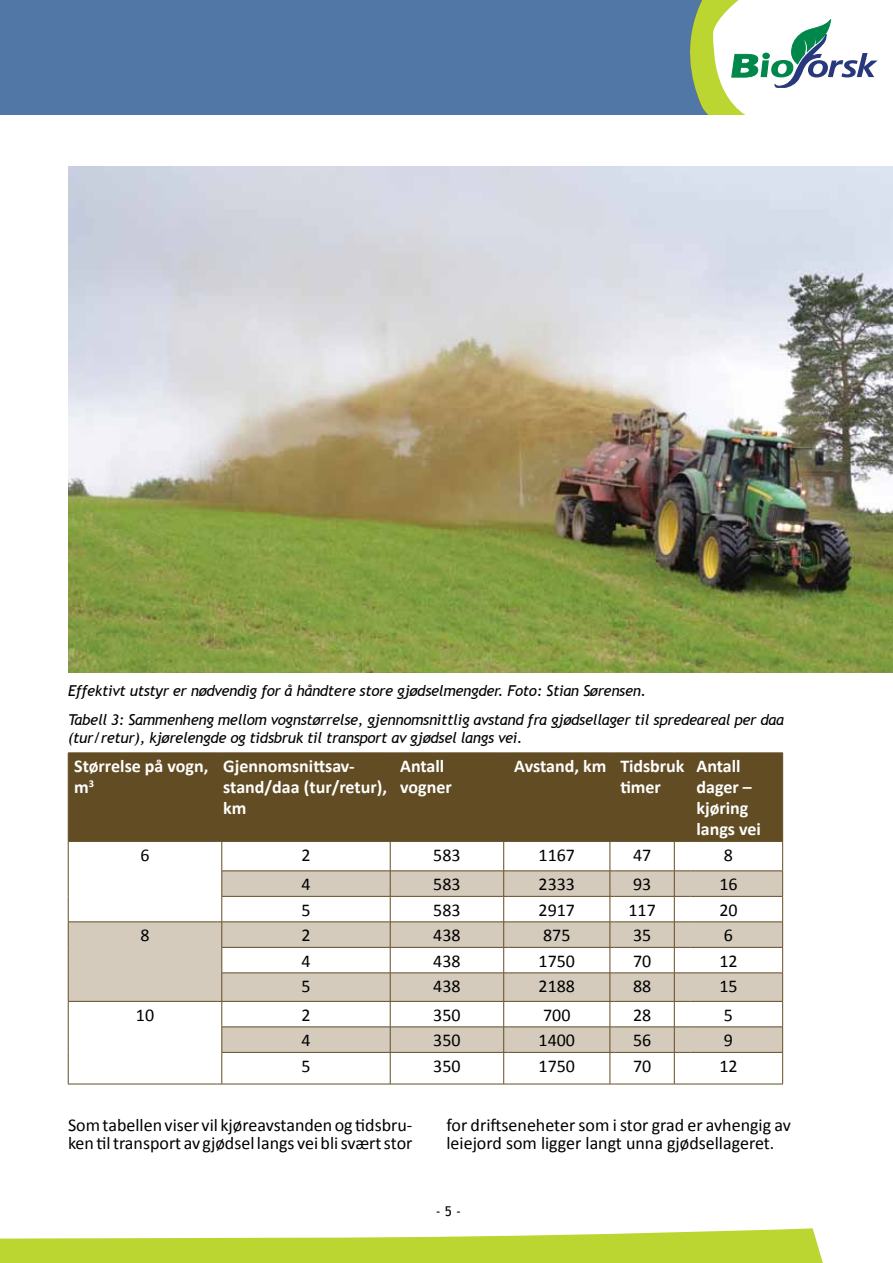
<style>
.page{position:relative;width:893px;height:1263px;background:#fff}
.page>*{position:absolute;margin:0;border:0;box-sizing:border-box;transform-origin:0 0}
.t1{font:18px/18px "Calibri";color:#000}
.t2{font:700 18px/21px "Calibri";color:#fff}
.t3{font:italic 15px/18px "Trebuchet MS";letter-spacing:-.02em;color:#000}
.t4{font:13.5px "Trebuchet MS";color:#000}
</style>
<div class="page">
<div style="left:0;top:0;width:892px;height:114px;background:#5177a7"></div>
<div style="left:803px;top:0;width:90px;height:115px;background:#fff"></div>
<svg style="left:690px;top:0;width:188px;height:114px"></svg>
<svg style="left:0;top:1228px;width:823px;height:35px"></svg>
<div style="left:69px;top:754px;width:713px;height:87px;background:#624c23"></div>
<svg style="left:69px;top:871px;width:713px;height:181px;fill:#d4cbbd"></svg>
<hr style="left:68px;top:753px;width:1px;height:88px;background:#624c23">
<hr style="left:68px;top:841px;width:1px;height:30px;background:#624c23">
<svg style="left:68px;top:871px;width:1px;height:181px"></svg>
<hr style="left:68px;top:1052px;width:1px;height:32px;background:#624c23">
<hr style="left:68px;top:753px;width:149px;height:1px;background:#624c23">
<hr style="left:217px;top:753px;width:1px;height:88px;background:#624c23">
<hr style="left:222px;top:753px;width:168px;height:1px;background:#624c23">
<hr style="left:394px;top:753px;width:110px;height:1px;background:#624c23">
<hr style="left:394px;top:753px;width:1px;height:88px;background:#624c23">
<hr style="left:508px;top:753px;width:102px;height:1px;background:#624c23">
<hr style="left:508px;top:753px;width:1px;height:88px;background:#624c23">
<hr style="left:614px;top:753px;width:60px;height:1px;background:#624c23">
<hr style="left:614px;top:753px;width:1px;height:88px;background:#624c23">
<svg style="left:674px;top:753px;width:16px;height:1px"></svg>
<hr style="left:690px;top:753px;width:93px;height:1px;background:#624c23">
<hr style="left:690px;top:753px;width:1px;height:88px;background:#624c23">
<hr style="left:782px;top:753px;width:1px;height:88px;background:#624c23">
<hr style="left:68px;top:841px;width:149px;height:1px;background:#624c23">
<hr style="left:222px;top:841px;width:168px;height:1px;background:#624c23">
<hr style="left:222px;top:841px;width:1px;height:30px;background:#624c23">
<hr style="left:390px;top:841px;width:1px;height:30px;background:#624c23">
<hr style="left:394px;top:841px;width:110px;height:1px;background:#624c23">
<hr style="left:503px;top:841px;width:1px;height:30px;background:#624c23">
<hr style="left:508px;top:841px;width:102px;height:1px;background:#624c23">
<hr style="left:610px;top:841px;width:1px;height:30px;background:#624c23">
<hr style="left:614px;top:841px;width:60px;height:1px;background:#624c23">
<svg style="left:675px;top:841px;width:15px;height:1px"></svg>
<hr style="left:674px;top:841px;width:1px;height:30px;background:#624c23">
<hr style="left:690px;top:841px;width:93px;height:1px;background:#624c23">
<hr style="left:782px;top:841px;width:1px;height:30px;background:#624c23">
<hr style="left:222px;top:870px;width:168px;height:1px;background:#624c23">
<hr style="left:394px;top:870px;width:110px;height:1px;background:#624c23">
<hr style="left:508px;top:870px;width:102px;height:1px;background:#624c23">
<hr style="left:614px;top:870px;width:60px;height:1px;background:#624c23">
<hr style="left:690px;top:870px;width:93px;height:1px;background:#624c23">
<hr style="left:222px;top:896px;width:168px;height:1px;background:#624c23">
<hr style="left:394px;top:896px;width:110px;height:1px;background:#624c23">
<hr style="left:508px;top:896px;width:102px;height:1px;background:#624c23">
<hr style="left:614px;top:896px;width:60px;height:1px;background:#624c23">
<hr style="left:690px;top:896px;width:93px;height:1px;background:#624c23">
<hr style="left:68px;top:921px;width:149px;height:1px;background:#624c23">
<hr style="left:222px;top:921px;width:168px;height:1px;background:#624c23">
<hr style="left:394px;top:921px;width:110px;height:1px;background:#624c23">
<hr style="left:508px;top:921px;width:102px;height:1px;background:#624c23">
<hr style="left:614px;top:921px;width:60px;height:1px;background:#624c23">
<hr style="left:690px;top:921px;width:93px;height:1px;background:#624c23">
<hr style="left:222px;top:947px;width:168px;height:1px;background:#624c23">
<hr style="left:394px;top:947px;width:110px;height:1px;background:#624c23">
<hr style="left:508px;top:947px;width:102px;height:1px;background:#624c23">
<hr style="left:614px;top:947px;width:60px;height:1px;background:#624c23">
<hr style="left:690px;top:947px;width:93px;height:1px;background:#624c23">
<hr style="left:222px;top:972px;width:168px;height:1px;background:#624c23">
<hr style="left:394px;top:972px;width:110px;height:1px;background:#624c23">
<hr style="left:508px;top:972px;width:102px;height:1px;background:#624c23">
<hr style="left:614px;top:972px;width:60px;height:1px;background:#624c23">
<hr style="left:690px;top:972px;width:93px;height:1px;background:#624c23">
<hr style="left:68px;top:1001px;width:149px;height:1px;background:#624c23">
<hr style="left:222px;top:1001px;width:168px;height:1px;background:#624c23">
<hr style="left:394px;top:1001px;width:110px;height:1px;background:#624c23">
<hr style="left:508px;top:1001px;width:102px;height:1px;background:#624c23">
<hr style="left:614px;top:1001px;width:60px;height:1px;background:#624c23">
<hr style="left:690px;top:1001px;width:93px;height:1px;background:#624c23">
<hr style="left:222px;top:1026px;width:168px;height:1px;background:#624c23">
<svg style="left:217px;top:871px;width:6px;height:181px"></svg>
<hr style="left:394px;top:1026px;width:110px;height:1px;background:#624c23">
<hr style="left:508px;top:1026px;width:102px;height:1px;background:#624c23">
<hr style="left:614px;top:1026px;width:60px;height:1px;background:#624c23">
<hr style="left:690px;top:1026px;width:93px;height:1px;background:#624c23">
<svg style="left:782px;top:871px;width:1px;height:181px"></svg>
<hr style="left:222px;top:1052px;width:168px;height:1px;background:#624c23">
<hr style="left:222px;top:1052px;width:1px;height:32px;background:#624c23">
<svg style="left:390px;top:870px;width:4px;height:183px"></svg>
<hr style="left:390px;top:1052px;width:1px;height:32px;background:#624c23">
<hr style="left:394px;top:1052px;width:110px;height:1px;background:#624c23">
<svg style="left:503px;top:870px;width:5px;height:183px"></svg>
<hr style="left:503px;top:1052px;width:1px;height:32px;background:#624c23">
<hr style="left:508px;top:1052px;width:102px;height:1px;background:#624c23">
<svg style="left:610px;top:870px;width:4px;height:183px"></svg>
<hr style="left:610px;top:1052px;width:1px;height:32px;background:#624c23">
<hr style="left:614px;top:1052px;width:60px;height:1px;background:#624c23">
<svg style="left:674px;top:870px;width:16px;height:183px"></svg>
<hr style="left:674px;top:1052px;width:1px;height:32px;background:#624c23">
<hr style="left:690px;top:1052px;width:93px;height:1px;background:#624c23">
<hr style="left:782px;top:1052px;width:1px;height:32px;background:#624c23">
<hr style="left:68px;top:1084px;width:149px;height:1px;background:#624c23">
<hr style="left:222px;top:1084px;width:168px;height:1px;background:#624c23">
<hr style="left:394px;top:1084px;width:110px;height:1px;background:#624c23">
<hr style="left:508px;top:1084px;width:102px;height:1px;background:#624c23">
<hr style="left:614px;top:1084px;width:60px;height:1px;background:#624c23">
<svg style="left:674px;top:1084px;width:16px;height:1px"></svg>
<hr style="left:690px;top:1084px;width:93px;height:1px;background:#624c23">
<img style="left:68px;top:167px;width:825px;height:506px">
<p class="t3" style="left:68px;top:682px;width:580px">Effektivt utstyr er nødvendig for å håndtere store gjødselmengder. Foto: Stian Sørensen.</p>
<p class="t3" style="left:68px;top:711px;width:717px">Tabell 3: Sammenheng mellom vognstørrelse, gjennomsnittlig avstand fra gjødsellager til spredeareal per daa (tur/retur), kjørelengde og tidsbruk til transport av gjødsel langs vei.</p>
<p class="t2" style="left:74px;top:756px;width:136px">Størrelse på vogn, m<sup>3</sup></p>
<p class="t2" style="left:223px;top:756px;width:165px">Gjennomsnittsav&shy;stand/daa (tur/retur), km</p>
<p class="t2" style="left:400px;top:756px;width:53px">Antall vogner</p>
<p class="t2" style="left:620px;top:756px;width:65px;text-indent:-106px">Avstand, km Tidsbruk timer</p>
<p class="t2" style="left:696px;top:756px;width:66px">Antall dager – kjøring langs vei</p>
<p class="t1" style="left:140px;top:846px;width:11px">6</p>
<p class="t1" style="left:301px;top:846px;width:11px">2</p>
<p class="t1" style="left:433px;top:846px;width:29px">583</p>
<p class="t1" style="left:539px;top:846px;width:38px">1167</p>
<p class="t1" style="left:633px;top:846px;width:20px">47</p>
<p class="t1" style="left:724px;top:846px;width:11px">8</p>
<p class="t1" style="left:301px;top:875px;width:11px">4</p>
<p class="t1" style="left:433px;top:875px;width:29px">583</p>
<p class="t1" style="left:539px;top:875px;width:38px">2333</p>
<p class="t1" style="left:633px;top:875px;width:20px">93</p>
<p class="t1" style="left:719px;top:875px;width:20px">16</p>
<p class="t1" style="left:301px;top:901px;width:11px">5</p>
<p class="t1" style="left:433px;top:901px;width:29px">583</p>
<p class="t1" style="left:539px;top:901px;width:38px">2917</p>
<p class="t1" style="left:628px;top:901px;width:29px">117</p>
<p class="t1" style="left:719px;top:901px;width:20px">20</p>
<p class="t1" style="left:140px;top:926px;width:11px">8</p>
<p class="t1" style="left:301px;top:926px;width:11px">2</p>
<p class="t1" style="left:433px;top:926px;width:29px">438</p>
<p class="t1" style="left:543px;top:926px;width:29px">875</p>
<p class="t1" style="left:633px;top:926px;width:20px">35</p>
<p class="t1" style="left:724px;top:926px;width:11px">6</p>
<p class="t1" style="left:301px;top:952px;width:11px">4</p>
<p class="t1" style="left:433px;top:952px;width:29px">438</p>
<p class="t1" style="left:539px;top:952px;width:38px">1750</p>
<p class="t1" style="left:633px;top:952px;width:20px">70</p>
<p class="t1" style="left:719px;top:952px;width:20px">12</p>
<p class="t1" style="left:301px;top:977px;width:11px">5</p>
<p class="t1" style="left:433px;top:977px;width:29px">438</p>
<p class="t1" style="left:539px;top:977px;width:38px">2188</p>
<p class="t1" style="left:633px;top:977px;width:20px">88</p>
<p class="t1" style="left:719px;top:977px;width:20px">15</p>
<p class="t1" style="left:136px;top:1006px;width:20px">10</p>
<p class="t1" style="left:301px;top:1006px;width:11px">2</p>
<p class="t1" style="left:433px;top:1006px;width:29px">350</p>
<p class="t1" style="left:543px;top:1006px;width:29px">700</p>
<p class="t1" style="left:633px;top:1006px;width:20px">28</p>
<p class="t1" style="left:724px;top:1006px;width:11px">5</p>
<p class="t1" style="left:301px;top:1031px;width:11px">4</p>
<p class="t1" style="left:433px;top:1031px;width:29px">350</p>
<p class="t1" style="left:539px;top:1031px;width:38px">1400</p>
<p class="t1" style="left:633px;top:1031px;width:20px">56</p>
<p class="t1" style="left:724px;top:1031px;width:11px">9</p>
<p class="t1" style="left:301px;top:1057px;width:11px">5</p>
<p class="t1" style="left:433px;top:1057px;width:29px">350</p>
<p class="t1" style="left:539px;top:1057px;width:38px">1750</p>
<p class="t1" style="left:633px;top:1057px;width:20px">70</p>
<p class="t1" style="left:719px;top:1057px;width:20px">12</p>
<p class="t1" style="left:68px;top:1116px;width:346px">Som tabellen viser vil kjøreavstanden og tidsbru&shy;ken til transport av gjødsel langs vei bli svært stor</p>
<p class="t1" style="left:446px;top:1116px;width:346px">for driftseneheter som i stor grad er avhengig av leiejord som ligger langt unna gjødsellageret.</p>
<p class="t4" style="left:436px;top:1203px;width:27px">- 5 -</p>
</div>
